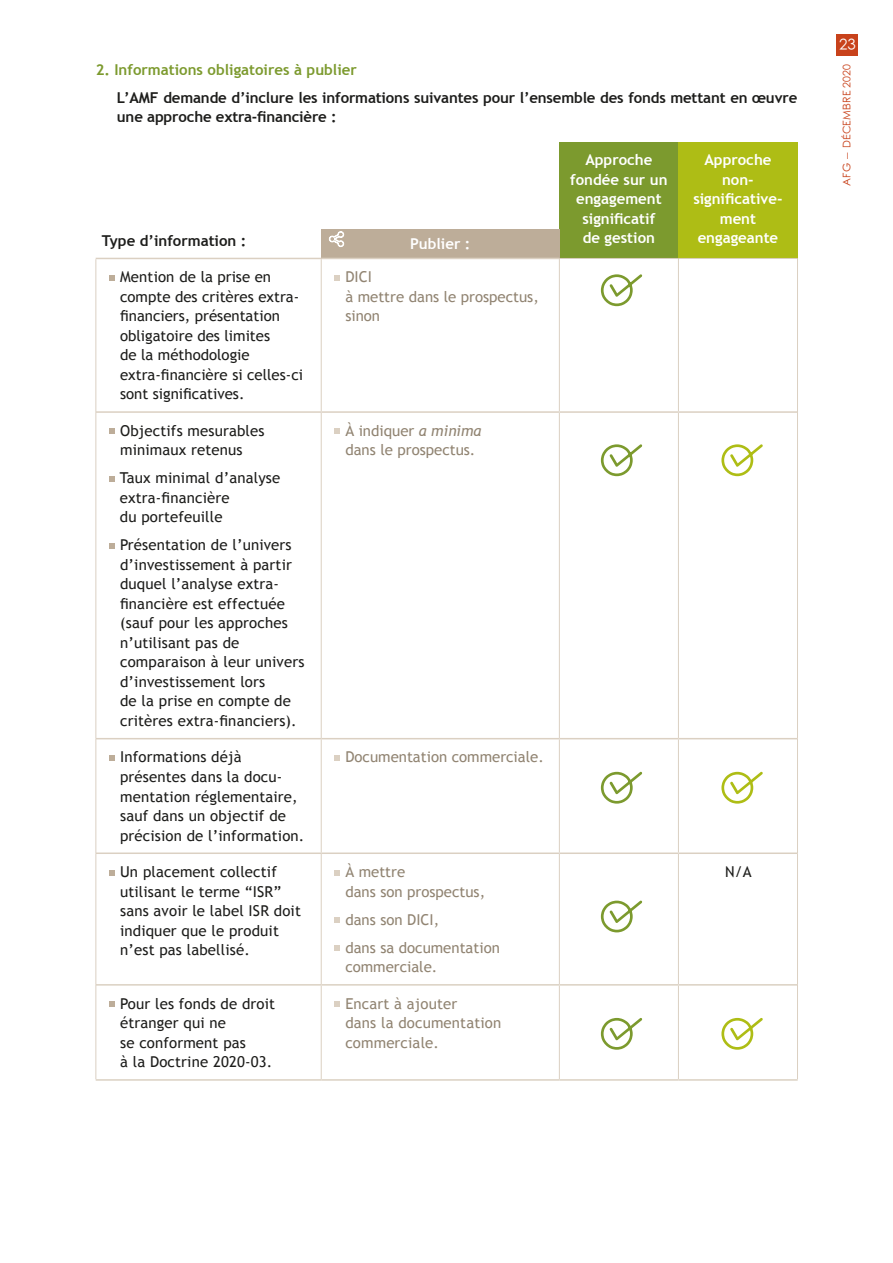
<style>
.page{position:relative;width:893px;height:1263px;background:#fff}
.page>*{position:absolute;margin:0;border:0;box-sizing:border-box;transform-origin:0 0}
.t1{font:15px/19.5px "Trebuchet MS";letter-spacing:.01em;color:#1d1d1b}
.t2{font:15px/19.5px "Trebuchet MS";color:#918472}
.t3{font:700 15px/19.5px "Trebuchet MS";letter-spacing:-.01em;color:#1d1d1b}
.t4{font:700 15px/19.5px "Trebuchet MS";color:#fff;text-align:center}
.t5{font:700 15px "Trebuchet MS";color:#7c9a2e}
.t6{font:15px "Rounded Elegance";color:#fff}
.t7{font:10.5px "Rounded Elegance";letter-spacing:.01em;color:#c8421b}
.s1{font-style:italic}
</style>
<div class="page">
<div style="left:837px;top:34px;width:21px;height:21px;background:#c8421b"></div>
<div style="left:559px;top:142px;width:119px;height:116px;background:#7c9a2e"></div>
<div style="left:678px;top:142px;width:119px;height:116px;background:#aebd15"></div>
<div style="left:321px;top:229px;width:238px;height:29px;background:#bdad99"></div>
<hr style="left:96px;top:258px;width:225px;height:1px;background:#dbd0c2">
<hr style="left:321px;top:258px;width:238px;height:1px;background:#dbd0c2">
<hr style="left:96px;top:411px;width:225px;height:2px;background:#dbd0c2">
<hr style="left:96px;top:738px;width:225px;height:1px;background:#dbd0c2">
<hr style="left:96px;top:852px;width:225px;height:2px;background:#dbd0c2">
<hr style="left:96px;top:984px;width:225px;height:1px;background:#dbd0c2">
<hr style="left:321px;top:984px;width:238px;height:1px;background:#dbd0c2">
<hr style="left:559px;top:984px;width:119px;height:1px;background:#dbd0c2">
<hr style="left:678px;top:984px;width:119px;height:1px;background:#dbd0c2">
<hr style="left:96px;top:1079px;width:225px;height:2px;background:#dbd0c2">
<hr style="left:321px;top:1079px;width:238px;height:2px;background:#dbd0c2">
<hr style="left:559px;top:1079px;width:119px;height:2px;background:#dbd0c2">
<hr style="left:678px;top:1079px;width:120px;height:2px;background:#dbd0c2">
<hr style="left:321px;top:259px;width:1px;height:152px;background:#dbd0c2">
<hr style="left:559px;top:258px;width:119px;height:1px;background:#dbd0c2">
<hr style="left:559px;top:259px;width:1px;height:152px;background:#dbd0c2">
<hr style="left:678px;top:258px;width:120px;height:1px;background:#dbd0c2">
<hr style="left:678px;top:259px;width:1px;height:152px;background:#dbd0c2">
<hr style="left:797px;top:259px;width:1px;height:153px;background:#dbd0c2">
<hr style="left:321px;top:413px;width:1px;height:325px;background:#dbd0c2">
<hr style="left:559px;top:413px;width:1px;height:325px;background:#dbd0c2">
<hr style="left:678px;top:413px;width:1px;height:325px;background:#dbd0c2">
<hr style="left:797px;top:412px;width:1px;height:327px;background:#dbd0c2">
<hr style="left:321px;top:739px;width:1px;height:113px;background:#dbd0c2">
<hr style="left:559px;top:739px;width:1px;height:113px;background:#dbd0c2">
<hr style="left:678px;top:739px;width:1px;height:113px;background:#dbd0c2">
<hr style="left:797px;top:739px;width:1px;height:114px;background:#dbd0c2">
<hr style="left:321px;top:854px;width:1px;height:130px;background:#dbd0c2">
<hr style="left:559px;top:854px;width:1px;height:130px;background:#dbd0c2">
<hr style="left:678px;top:854px;width:1px;height:130px;background:#dbd0c2">
<hr style="left:797px;top:853px;width:1px;height:132px;background:#dbd0c2">
<hr style="left:321px;top:985px;width:1px;height:94px;background:#dbd0c2">
<hr style="left:559px;top:985px;width:1px;height:94px;background:#dbd0c2">
<hr style="left:678px;top:985px;width:1px;height:94px;background:#dbd0c2">
<hr style="left:797px;top:985px;width:1px;height:94px;background:#dbd0c2">
<hr style="left:96px;top:259px;width:1px;height:153px;background:#dbd0c2">
<hr style="left:96px;top:412px;width:1px;height:327px;background:#dbd0c2">
<hr style="left:96px;top:739px;width:1px;height:114px;background:#dbd0c2">
<hr style="left:96px;top:853px;width:1px;height:132px;background:#dbd0c2">
<hr style="left:96px;top:985px;width:1px;height:94px;background:#dbd0c2">
<hr style="left:321px;top:411px;width:238px;height:2px;background:#dbd0c2">
<hr style="left:559px;top:411px;width:119px;height:2px;background:#dbd0c2">
<hr style="left:678px;top:411px;width:119px;height:2px;background:#dbd0c2">
<hr style="left:321px;top:738px;width:238px;height:1px;background:#dbd0c2">
<hr style="left:559px;top:738px;width:119px;height:1px;background:#dbd0c2">
<hr style="left:678px;top:738px;width:119px;height:1px;background:#dbd0c2">
<hr style="left:321px;top:852px;width:238px;height:2px;background:#dbd0c2">
<hr style="left:559px;top:852px;width:119px;height:2px;background:#dbd0c2">
<hr style="left:678px;top:852px;width:119px;height:2px;background:#dbd0c2">
<svg style="left:109px;top:275px;width:5px;height:6px"></svg>
<svg style="left:334px;top:275px;width:6px;height:6px"></svg>
<svg style="left:109px;top:428px;width:5px;height:6px"></svg>
<svg style="left:109px;top:476px;width:5px;height:6px"></svg>
<svg style="left:109px;top:543px;width:5px;height:6px"></svg>
<svg style="left:334px;top:428px;width:6px;height:6px"></svg>
<svg style="left:109px;top:755px;width:5px;height:6px"></svg>
<svg style="left:334px;top:755px;width:6px;height:6px"></svg>
<svg style="left:109px;top:870px;width:5px;height:5px"></svg>
<svg style="left:334px;top:870px;width:6px;height:5px"></svg>
<svg style="left:334px;top:917px;width:6px;height:6px"></svg>
<svg style="left:334px;top:945px;width:6px;height:6px"></svg>
<svg style="left:109px;top:1001px;width:5px;height:6px"></svg>
<svg style="left:334px;top:1001px;width:6px;height:6px"></svg>
<svg style="left:329px;top:231px;width:16px;height:16px"></svg>
<svg style="left:601px;top:274px;width:41px;height:32px"></svg>
<svg style="left:601px;top:444px;width:41px;height:32px"></svg>
<svg style="left:601px;top:772px;width:41px;height:32px"></svg>
<svg style="left:601px;top:901px;width:41px;height:31px"></svg>
<svg style="left:601px;top:1018px;width:41px;height:32px"></svg>
<svg style="left:721px;top:444px;width:42px;height:32px"></svg>
<svg style="left:721px;top:772px;width:42px;height:32px"></svg>
<svg style="left:721px;top:1018px;width:42px;height:32px"></svg>
<p class="t5" style="left:96px;top:60px;width:263px">2. Informations obligatoires à publier</p>
<p class="t3" style="left:117px;top:88px;width:682px">L’AMF demande d’inclure les informations suivantes pour l’ensemble des fonds mettant en œuvre une approche extra-financière :</p>
<p class="t3" style="left:102px;top:231px;width:146px">Type d’information :</p>
<p class="t4" style="left:410px;top:234px;width:62px">Publier :</p>
<p class="t1" style="left:120px;top:267px;width:184px">Mention de la prise en compte des critères extra&shy;financiers, présentation obligatoire des limites<br>de la méthodologie extra-financière si celles-ci sont significatives.</p>
<p class="t2" style="left:345px;top:267px;width:195px">DICI<br>à mettre dans le prospectus, sinon</p>
<p class="t1" style="left:120px;top:421px;width:146px">Objectifs mesurables minimaux retenus</p>
<p class="t1" style="left:120px;top:468px;width:162px">Taux minimal d’analyse extra-financière<br>du portefeuille</p>
<p class="t1" style="left:120px;top:535px;width:186px">Présentation de l’univers d’investissement à partir duquel l’analyse extra&shy;financière est effectuée (sauf pour les approches n’utilisant pas de comparaison à leur univers d’investissement lors<br>de la prise en compte de critères extra-financiers).</p>
<p class="t2" style="left:345px;top:421px;width:138px">À indiquer <span class="s1">a minima </span>dans le prospectus.</p>
<p class="t1" style="left:120px;top:748px;width:186px">Informations déjà présentes dans la docu&shy;mentation réglementaire, sauf dans un objectif de précision de l’information.</p>
<p class="t2" style="left:345px;top:748px;width:200px">Documentation commerciale.</p>
<p class="t1" style="left:120px;top:862px;width:182px">Un placement collectif utilisant le terme “ISR” sans avoir le label ISR doit indiquer que le produit n’est pas labellisé.</p>
<p class="t2" style="left:345px;top:862px;width:141px">À mettre<br>dans son prospectus,</p>
<p class="t2" style="left:345px;top:905px;width:156px;line-height:28px">dans son DICI,<br>dans sa documentation</p>
<p class="t2" style="left:345px;top:957px;width:94px">commerciale.</p>
<p class="t1" style="left:120px;top:994px;width:156px">Pour les fonds de droit étranger qui ne<br>se conforment pas<br>à la Doctrine 2020-03.</p>
<p class="t2" style="left:345px;top:994px;width:157px">Encart à ajouter<br>dans la documentation commerciale.</p>
<p class="t4" style="left:570px;top:150px;width:99px">Approche fondée sur un engagement significatif<br>de gestion</p>
<p class="t4" style="left:693px;top:150px;width:91px">Approche non&shy;significative&shy;ment engageante</p>
<p class="t1" style="left:725px;top:862px;width:28px">N/A</p>
<p class="t6" style="left:839px;top:35px;width:18px">23</p>
<p class="t7" style="left:841px;top:186px;width:123px;rotate:-90deg">AFG – DÉCEMBRE 2020</p>
</div>
